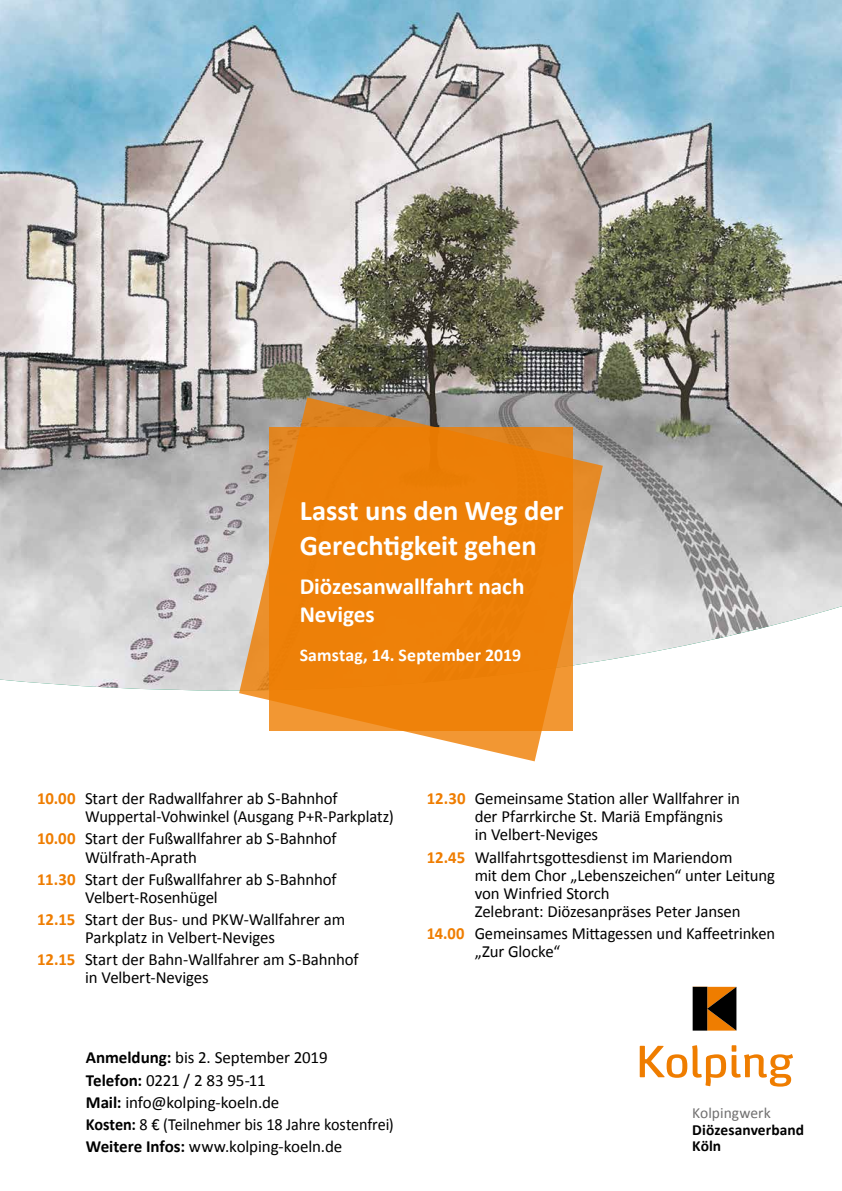
<style>
.page{position:relative;width:842px;height:1191px;background:#fff}
.page>*{position:absolute;margin:0;border:0;box-sizing:border-box;transform-origin:0 0}
.t1{font:700 28.5px/35.3px "Calibri";letter-spacing:-.005em;color:#fff}
.t2{font:700 23.2px/28.5px "Calibri";letter-spacing:-.005em;color:#fff}
.t3{font:700 17.8px "Calibri";letter-spacing:.005em;color:#fff}
.t4{font:17px/18px "Calibri";letter-spacing:-.01em;color:#000}
.t5{font:700 15.5px/16.1px "Calibri";letter-spacing:.005em;color:#000}
.t6{font:15.5px "Calibri";color:#706f6f}
.s1{font-weight:700;color:#ef7d00}
.s2{font-weight:700}
</style>
<div class="page">
<img style="left:0;top:0;width:842px;height:690px">
<svg style="left:239px;top:397px;width:364px;height:364px;background:#e5943c"></svg>
<svg style="left:693px;top:986px;width:43px;height:44px;background:#532e06"></svg>
<svg style="left:640px;top:1045px;width:153px;height:41px"></svg>
<h1 class="t1" style="left:300px;top:491px;width:266px">Lasst uns den Weg der<br>Gerechtigkeit gehen</h1>
<h2 class="t2" style="left:300px;top:571px;width:226px">Diözesanwallfahrt nach<br>Neviges</h2>
<p class="t3" style="left:300px;top:642px;width:223px">Samstag, 14. September 2019</p>
<p class="t4" style="left:85px;top:789px;width:310px;text-indent:-48px"><span class="s1">10.00</span> Start der Radwallfahrer ab S-Bahnhof<br>Wuppertal-Vohwinkel (Ausgang P+R-Parkplatz)</p>
<p class="t4" style="left:85px;top:829px;width:253px;text-indent:-48px"><span class="s1">10.00</span> Start der Fußwallfahrer ab S-Bahnhof<br>Wülfrath-Aprath</p>
<p class="t4" style="left:85px;top:869px;width:253px;text-indent:-48px"><span class="s1">11.30</span> Start der Fußwallfahrer ab S-Bahnhof<br>Velbert-Rosenhügel</p>
<p class="t4" style="left:85px;top:910px;width:262px;text-indent:-48px"><span class="s1">12.15</span> Start der Bus- und PKW-Wallfahrer am<br>Parkplatz in Velbert-Neviges</p>
<p class="t4" style="left:85px;top:950px;width:275px;text-indent:-48px"><span class="s1">12.15</span> Start der Bahn-Wallfahrer am S-Bahnhof in Velbert-Neviges</p>
<p class="t4" style="left:86px;top:1046px;width:309px;line-height:22.3px"><span class="s2">Anmeldung:</span> bis 2. September 2019<br><span class="s2">Telefon:</span> 0221 / 2 83 95-11<br><span class="s2">Mail:</span> info@kolping-koeln.de<br><span class="s2">Kosten:</span> 8 € (Teilnehmer bis 18 Jahre kostenfrei)<br><span class="s2">Weitere Infos:</span> www.kolping-koeln.de</p>
<p class="t4" style="left:475px;top:789px;width:267px;text-indent:-48px"><span class="s1">12.30</span> Gemeinsame Station aller Wallfahrer in der Pfarrkirche St. Mariä Empfängnis<br>in Velbert-Neviges</p>
<p class="t4" style="left:475px;top:847px;width:302px;text-indent:-48px"><span class="s1">12.45</span> Wallfahrtsgottesdienst im Mariendom<br>mit dem Chor „Lebenszeichen“ unter Leitung von Winfried Storch<br>Zelebrant: Diözesanpräses Peter Jansen</p>
<p class="t4" style="left:475px;top:923px;width:302px;text-indent:-48px"><span class="s1">14.00</span> Gemeinsames Mittagessen und Kaffeetrinken „Zur Glocke“</p>
<p class="t6" style="left:692px;top:1102px;width:80px">Kolpingwerk</p>
<p class="t5" style="left:692px;top:1120px;width:113px">Diözesanverband<br>Köln</p>
</div>
